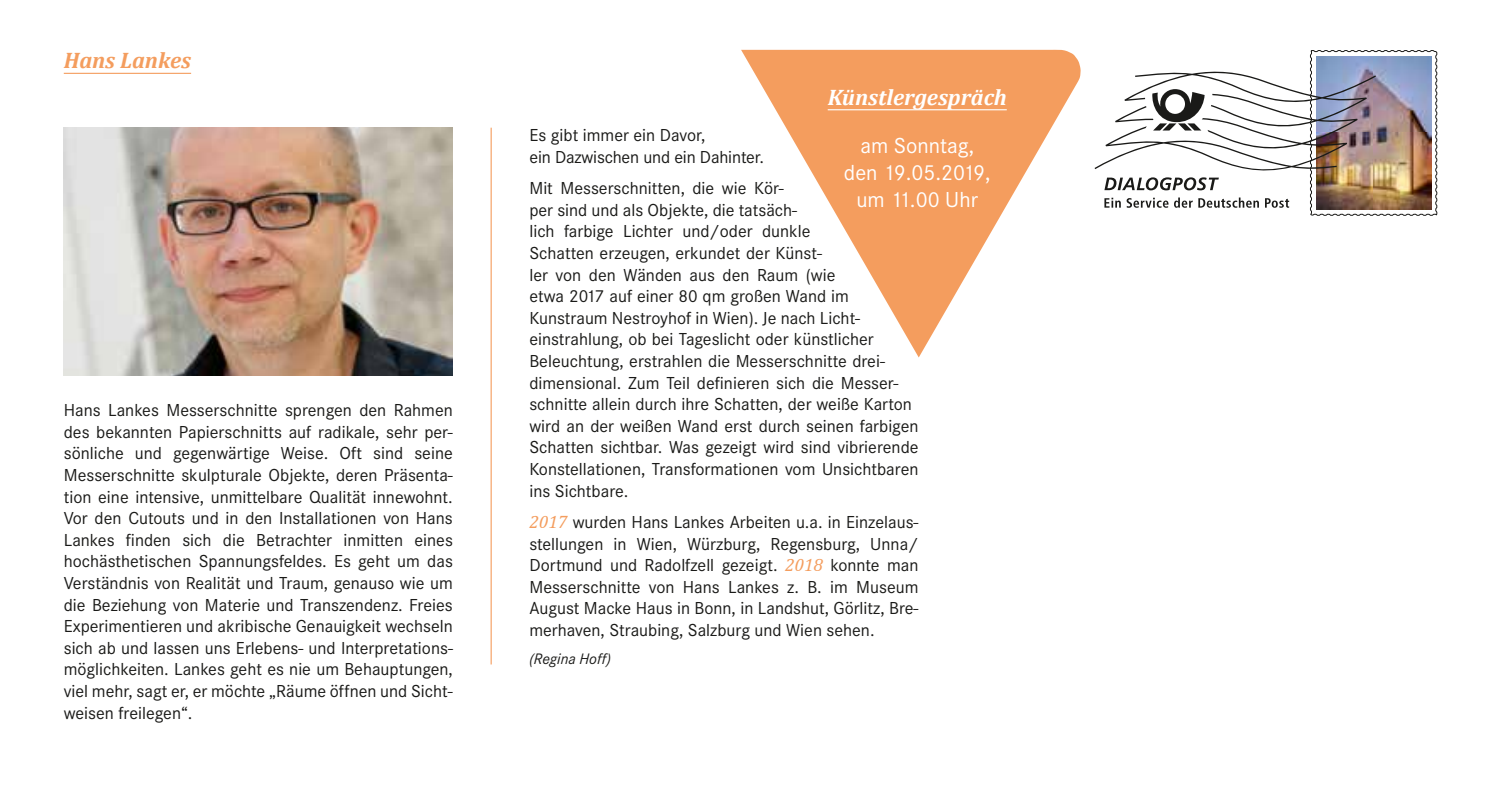
<style>
.page{position:relative;width:1499px;height:798px;background:#fff}
.page>*{position:absolute;margin:0;border:0;box-sizing:border-box;transform-origin:0 0}
.t1{font:22.5px/27px "Corporate S";color:#fff;text-align:center}
.t2{font:italic 700 22.5px "Cambria";color:#fff}
.t3{font:italic 700 22.5px "Cambria";color:#f49d5e}
.t4{font:18px/21.6px "Corporate S";color:#1a1a18}
.t5{font:italic 15.75px "Corporate S";color:#1a1a18}
.s1{font-family:"Cambria";font-style:italic;color:#f49d5e}
</style>
<div class="page">
<img style="left:1094px;top:50px;width:344px;height:166px">
<hr style="left:64px;top:73px;width:127px;height:1px;background:#f49d5e">
<hr style="left:491px;top:128px;width:1px;height:536px;background:#f49d5e">
<img style="left:64px;top:128px;width:389px;height:247px">
<svg style="left:741px;top:50px;width:340px;height:278px;fill:#f49d5e"></svg>
<hr style="left:828px;top:109px;width:179px;height:1px;background:#fff">
<svg style="left:741px;top:92px;width:195px;height:266px"></svg>
<p class="t3" style="left:64px;top:44px;width:129px">Hans Lankes</p>
<p class="t4" style="left:64px;top:399px;width:391px;text-align:justify">Hans Lankes Messerschnitte sprengen den Rahmen des bekannten Papierschnitts auf radikale, sehr per&shy;sönliche und gegenwärtige Weise. Oft sind seine Messerschnitte skulpturale Objekte, deren Präsenta&shy;tion eine intensive, unmittelbare Qualität innewohnt.<br>Vor den Cutouts und in den Installationen von Hans Lankes finden sich die Betrachter inmitten eines hochästhetischen Spannungsfeldes. Es geht um das Verständnis von Realität und Traum, genauso wie um die Beziehung von Materie und Transzendenz. Freies Experimentieren und akribische Genauigkeit wechseln sich ab und lassen uns Erlebens- und Interpretations&shy;möglichkeiten. Lankes geht es nie um Behauptungen, viel mehr, sagt er, er möchte „Räume öffnen und Sicht&shy;weisen freilegen“.</p>
<p class="t2" style="left:828px;top:81px;width:181px">Künstlergespräch</p>
<p class="t1" style="left:844px;top:133px;width:148px">am Sonntag, den 19.05.2019, um 11.00 Uhr</p>
<p class="t4" style="left:529px;top:125px;width:236px">Es gibt immer ein Davor,<br>ein Dazwischen und ein Dahinter.</p>
<p class="t4" style="left:529px;top:177px;width:391px">Mit Messerschnitten, die wie Kör-<br>per sind und als Objekte, die tatsäch-<br>lich farbige Lichter und/oder dunkle<br>Schatten erzeugen, erkundet der Künst-<br>ler von den Wänden aus den Raum (wie<br>etwa 2017 auf einer 80 qm großen Wand im Kunstraum Nestroyhof in Wien). Je nach Licht&shy;einstrahlung, ob bei Tageslicht oder künstlicher Beleuchtung, erstrahlen die Messerschnitte drei&shy;dimensional. Zum Teil definieren sich die Messer&shy;schnitte allein durch ihre Schatten, der weiße Karton wird an der weißen Wand erst durch seinen farbigen Schatten sichtbar. Was gezeigt wird sind vibrierende Konstellationen, Transformationen vom Unsichtbaren ins Sichtbare.</p>
<p class="t4" style="left:529px;top:511px;width:391px;text-align:justify"><span class="s1">2017</span> wurden Hans Lankes Arbeiten u.a. in Einzelaus&shy;stellungen in Wien, Würzburg, Regensburg, Unna/ Dortmund und Radolfzell gezeigt. <span class="s1">2018</span> konnte man Messerschnitte von Hans Lankes z. B. im Museum August Macke Haus in Bonn, in Landshut, Görlitz, Bre&shy;merhaven, Straubing, Salzburg und Wien sehen.</p>
<p class="t5" style="left:529px;top:650px;width:83px">(Regina Hoff)</p>
</div>
